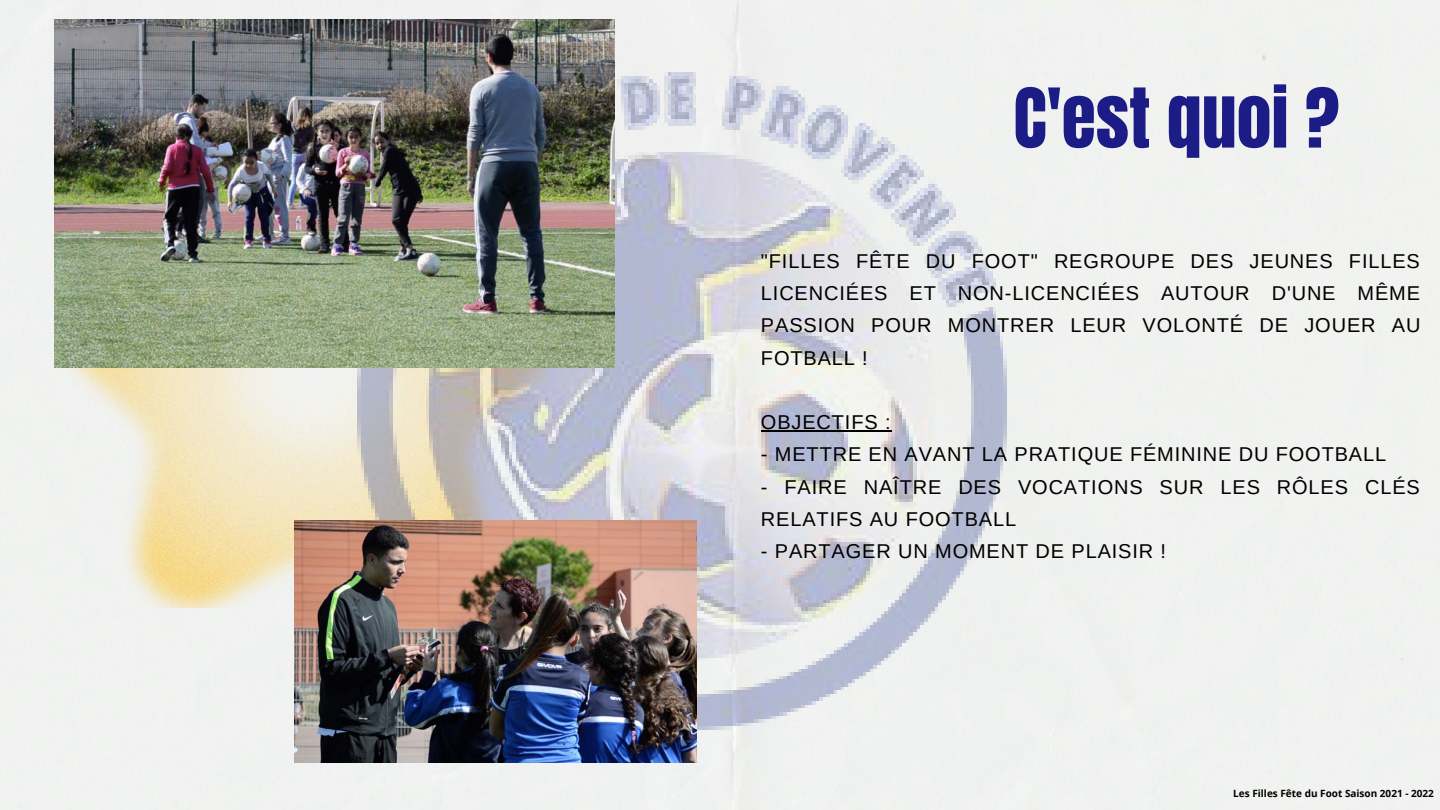
<style>
.page{position:relative;width:1440px;height:810px;background:#f1f2f0}
.page>*{position:absolute;margin:0;border:0;box-sizing:border-box;transform-origin:0 0}
.t1{font:70px "Anton";color:#1b1c86}
.t2{font:20px/32.2px "Arimo";letter-spacing:.045em;color:#000;text-align:justify}
.t3{font:700 10px "Open Sans";color:#000}
</style>
<div class="page">
<img style="left:60px;top:367px;width:297px;height:240px">
<img style="left:357px;top:72px;width:650px;height:657px">
<img style="left:54px;top:19px;width:560px;height:348px">
<img style="left:295px;top:520px;width:402px;height:242px">
<hr style="left:761px;top:431px;width:130px;height:1px;background:#000">
<h1 class="t1" style="left:1013px;top:68px;width:327px">C'EST QUOI ?</h1>
<p class="t2" style="left:761px;top:245px;width:661px">"FILLES FÊTE DU FOOT" REGROUPE DES JEUNES FILLES LICENCIÉES ET NON-LICENCIÉES AUTOUR D'UNE MÊME PASSION POUR MONTRER LEUR VOLONTÉ DE JOUER AU FOTBALL !</p>
<p class="t2" style="left:761px;top:406px;width:131px">OBJECTIFS :</p>
<p class="t2" style="left:761px;top:438px;width:627px">- METTRE EN AVANT LA PRATIQUE FÉMININE DU FOOTBALL</p>
<p class="t2" style="left:761px;top:471px;width:660px">- FAIRE NAÎTRE DES VOCATIONS SUR LES RÔLES CLÉS<br>RELATIFS AU FOOTBALL</p>
<p class="t2" style="left:761px;top:535px;width:407px">- PARTAGER UN MOMENT DE PLAISIR !</p>
<p class="t3" style="left:1233px;top:786px;width:202px">Les Filles Fête du Foot Saison 2021 - 2022</p>
</div>
